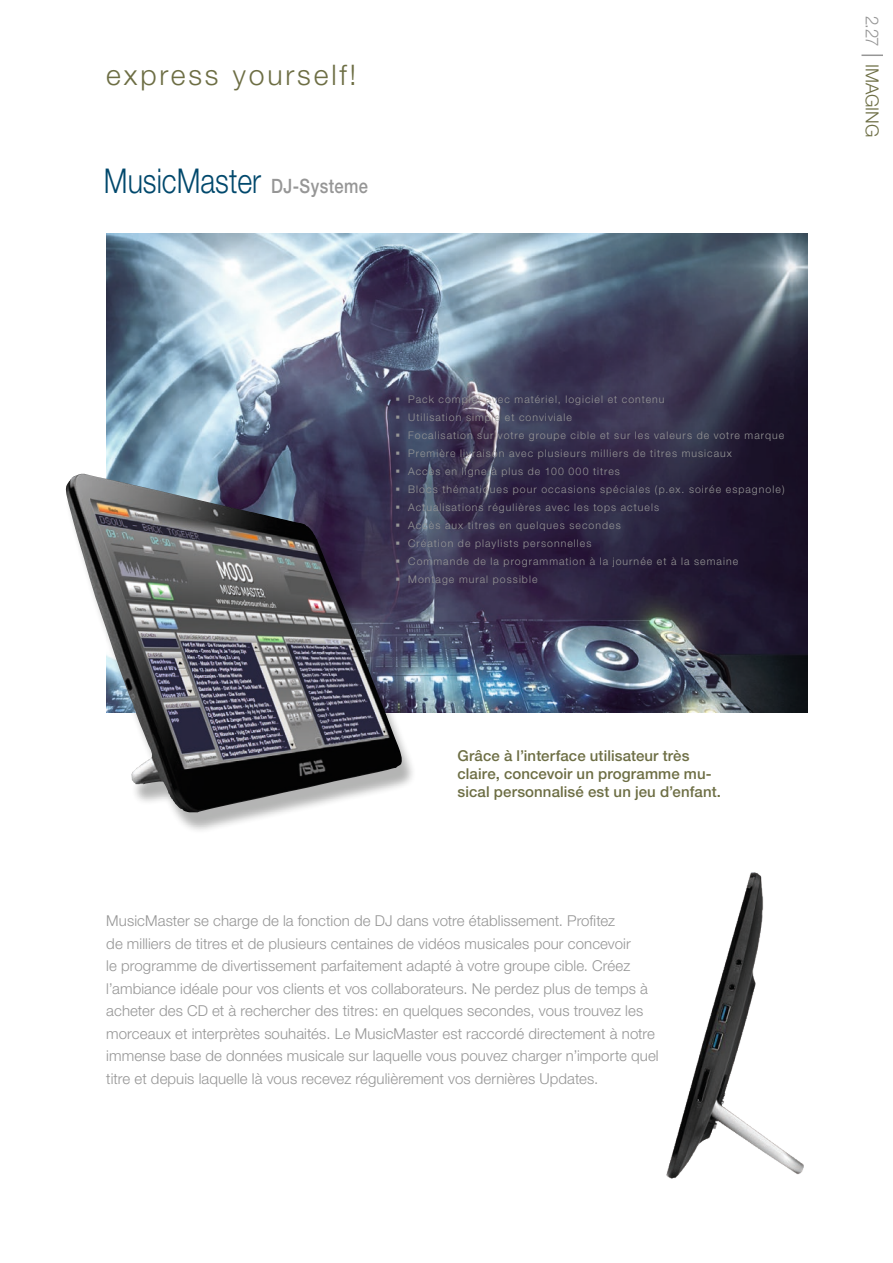
<style>
.page{position:relative;width:893px;height:1263px;background:#fff}
.page>*{position:absolute;margin:0;border:0;box-sizing:border-box;transform-origin:0 0}
.Produktetitel{font:300 34.2px "Helvetica Neue";color:#00486c;scale:.83 1}
.claim{font:300 28.35px "Helvetica Neue";letter-spacing:.1em;color:#6d6e44}
.t1{font:300 18px "Helvetica Neue";color:#6d6e44}
.Nummerierung_Grundra{font:300 18px "Helvetica Neue";color:#969696;scale:.94 1}
.t2{font:300 15px/22.5px "Helvetica Neue";letter-spacing:.005em;color:#969696}
.t3{font:500 15px/18px "Helvetica Neue";letter-spacing:.005em;color:#6d6e44}
.t4{font:300 10.5px "Helvetica Neue";letter-spacing:.1em;color:#969696}
.s1{font-weight:500;font-size:19.8px;color:#969696}
</style>
<div class="page">
<svg style="left:861px;top:55px;width:22px;height:1px"></svg>
<img style="left:106px;top:234px;width:702px;height:478px">
<img style="left:666px;top:873px;width:138px;height:305px">
<div style="left:65px;top:479px;width:352px;height:354px;background:#131413;opacity:.32"></div>
<img style="left:65px;top:474px;width:339px;height:338px">
<p class="claim" style="left:106px;top:58px;width:252px">express yourself!</p>
<p class="Produktetitel" style="left:104px;top:159px;width:320px">MusicMaster <span class="s1">DJ-Systeme</span></p>
<p class="t4" style="left:408px;top:393px;width:258px">Pack complet avec matériel, logiciel et contenu</p>
<p class="t4" style="left:408px;top:411px;width:165px">Utilisation simple et conviviale</p>
<p class="t4" style="left:408px;top:429px;width:378px">Focalisation sur votre groupe cible et sur les valeurs de votre marque</p>
<p class="t4" style="left:408px;top:447px;width:325px">Première livraison avec plusieurs milliers de titres musicaux</p>
<p class="t4" style="left:408px;top:465px;width:213px">Accès en ligne à plus de 100 000 titres</p>
<p class="t4" style="left:408px;top:483px;width:378px">Blocs thématiques pour occasions spéciales (p.ex. soirée espagnole)</p>
<p class="t4" style="left:408px;top:501px;width:252px">Actualisations régulières avec les tops actuels</p>
<p class="t4" style="left:408px;top:519px;width:214px">Accès aux titres en quelques secondes</p>
<p class="t4" style="left:408px;top:537px;width:185px">Création de playlists personnelles</p>
<p class="t4" style="left:408px;top:555px;width:331px">Commande de la programmation à la journée et à la semaine</p>
<p class="t4" style="left:408px;top:573px;width:131px">Montage mural possible</p>
<p class="t3" style="left:457px;top:747px;width:265px">Grâce à l’interface utilisateur très claire, concevoir un programme mu&shy;sical personnalisé est un jeu d’enfant.</p>
<p class="t2" style="left:106px;top:909px;width:554px">MusicMaster se charge de la fonction de DJ dans votre établissement. Profitez<br>de milliers de titres et de plusieurs centaines de vidéos musicales pour concevoir<br>le programme de divertissement parfaitement adapté à votre groupe cible. Créez l’ambiance idéale pour vos clients et vos collaborateurs. Ne perdez plus de temps à acheter des CD et à rechercher des titres: en quelques secondes, vous trouvez les morceaux et interprètes souhaités. Le MusicMaster est raccordé directement à notre immense base de données musicale sur laquelle vous pouvez charger n’importe quel titre et depuis laquelle là vous recevez régulièrement vos dernières Updates.</p>
<p class="Nummerierung_Grundra" style="left:883px;top:16px;width:34px;rotate:90deg">2.27</p>
<p class="t1" style="left:883px;top:64px;width:75px;rotate:90deg">IMAGING</p>
</div>
